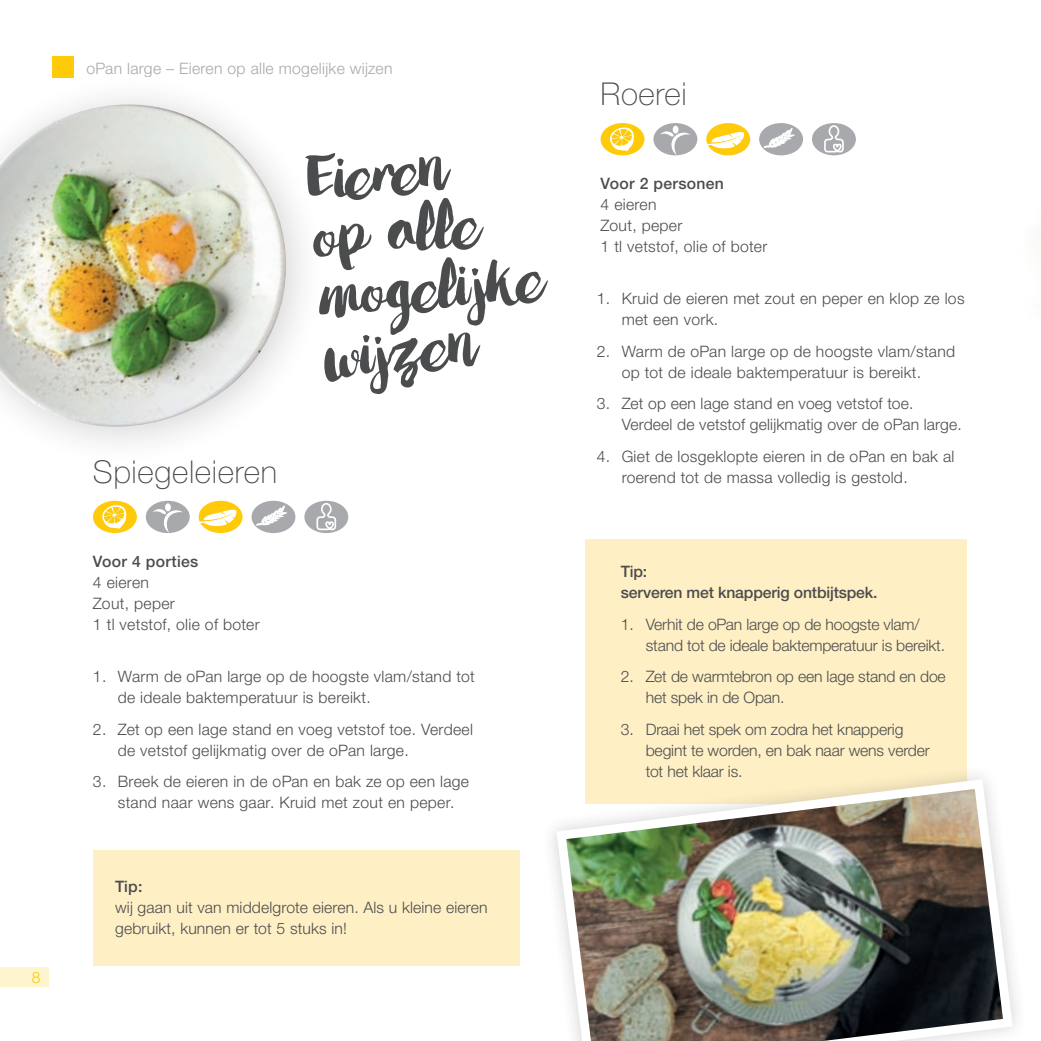
<style>
.page{position:relative;width:1041px;height:1041px;background:#fff}
.page>*{position:absolute;margin:0;border:0;box-sizing:border-box;transform-origin:0 0}
.t1{font:114.27px "Love Moment";color:#4b4c4d}
.t2{font:100 31.5px "Helvetica Neue LTW1 G";letter-spacing:.02em;color:#4b4c4d}
.t3{font:300 15.75px/21px "Helvetica Neue LTW1 G";letter-spacing:.02em;color:#4b4c4d}
.t4{font:300 15.75px/21px "Helvetica Neue LTW1 G";letter-spacing:-.01em;color:#4b4c4d}
.t5{font:500 15.75px/21px "Helvetica Neue LTW1 G";letter-spacing:-.01em;color:#4b4c4d}
.t6{font:300 15.75px "Helvetica Neue LTW1 G";letter-spacing:.02em;color:#a8a9ad}
.t7{font:500 15.75px "Helvetica Neue LTW1 G";letter-spacing:.02em;color:#4b4c4d}
.t8{font:300 15.75px "Helvetica Neue LTW1 G";color:#feca0a}
</style>
<div class="page">
<div style="left:0;top:967px;width:49px;height:20px;background:#fef4ce"></div>
<div style="left:52px;top:56px;width:22px;height:22px;background:#feca0a"></div>
<div style="left:586px;top:539px;width:381px;height:264px;background:#feefc5"></div>
<div style="left:93px;top:850px;width:427px;height:116px;background:#feefc5"></div>
<div style="left:146px;top:501px;width:44px;height:32px;background:#a8a9ad;border-radius:50%"></div>
<div style="left:165px;top:503px;width:6px;height:8px;background:#fff;border-radius:50%"></div>
<svg style="left:153px;top:508px;width:30px;height:25px"></svg>
<div style="left:251px;top:501px;width:44px;height:32px;background:#a8a9ad;border-radius:50%"></div>
<svg style="left:256px;top:505px;width:31px;height:20px"></svg>
<div style="left:304px;top:501px;width:44px;height:32px;background:#a8a9ad;border-radius:50%"></div>
<svg style="left:316px;top:502px;width:21px;height:29px"></svg>
<div style="left:93px;top:501px;width:44px;height:32px;background:#feca0a;border-radius:50%"></div>
<svg style="left:101px;top:504px;width:26px;height:26px"></svg>
<div style="left:199px;top:501px;width:44px;height:32px;background:#feca0a;border-radius:50%"></div>
<svg style="left:199px;top:509px;width:38px;height:18px"></svg>
<div style="left:653px;top:123px;width:44px;height:32px;background:#a8a9ad;border-radius:50%"></div>
<div style="left:673px;top:126px;width:5px;height:8px;background:#fff;border-radius:50%"></div>
<svg style="left:660px;top:130px;width:31px;height:25px"></svg>
<div style="left:759px;top:123px;width:44px;height:32px;background:#a8a9ad;border-radius:50%"></div>
<svg style="left:764px;top:128px;width:31px;height:20px"></svg>
<div style="left:812px;top:123px;width:44px;height:32px;background:#a8a9ad;border-radius:50%"></div>
<svg style="left:823px;top:124px;width:21px;height:30px"></svg>
<div style="left:600px;top:123px;width:44px;height:32px;background:#feca0a;border-radius:50%"></div>
<svg style="left:608px;top:127px;width:26px;height:25px"></svg>
<div style="left:706px;top:123px;width:44px;height:32px;background:#feca0a;border-radius:50%"></div>
<svg style="left:706px;top:131px;width:38px;height:19px"></svg>
<div style="left:0;top:73px;width:327px;height:395px;background:#fff"></div>
<img style="left:0;top:104px;width:303px;height:339px">
<div style="left:541px;top:764px;width:487px;height:277px;background:#231f20;opacity:.2"></div>
<img style="left:552px;top:774px;width:465px;height:267px">
<p class="t8" style="left:32px;top:968px;width:10px">8</p>
<p class="t6" style="left:86px;top:58px;width:308px">oPan large – Eieren op alle mogelijke wijzen</p>
<h2 class="t2" style="left:93px;top:453px;width:186px">Spiegeleieren</h2>
<p class="t7" style="left:93px;top:551px;width:107px">Voor 4 porties</p>
<p class="t3" style="left:93px;top:571px;width:168px">4 eieren<br>Zout, peper<br>1 tl vetstof, olie of boter</p>
<h1 class="t1" style="left:302px;top:116px;width:145px;rotate:-5deg">Eieren</h1>
<h1 class="t1" style="left:307px;top:175px;width:173px;rotate:-5deg">op alle</h1>
<h1 class="t1" style="left:312px;top:234px;width:232px;rotate:-5deg">mogelijke</h1>
<h1 class="t1" style="left:318px;top:293px;width:158px;rotate:-5deg">wijzen</h1>
<p class="t3" style="left:118px;top:666px;width:359px;text-indent:-25px">1. Warm de oPan large op de hoogste vlam/stand tot de ideale baktemperatuur is bereikt.</p>
<p class="t3" style="left:118px;top:718px;width:357px;text-indent:-25px">2. Zet op een lage stand en voeg vetstof toe. Verdeel de vetstof gelijkmatig over de oPan large.</p>
<p class="t3" style="left:118px;top:771px;width:353px;text-indent:-25px">3. Breek de eieren in de oPan en bak ze op een lage stand naar wens gaar. Kruid met zout en peper.</p>
<p class="t5" style="left:115px;top:876px;width:29px">Tip:</p>
<p class="t3" style="left:115px;top:897px;width:374px">wij gaan uit van middelgrote eieren. Als u kleine eieren gebruikt, kunnen er tot 5 stuks in!</p>
<h2 class="t2" style="left:600px;top:75px;width:88px">Roerei</h2>
<p class="t7" style="left:600px;top:173px;width:125px">Voor 2 personen</p>
<p class="t3" style="left:600px;top:193px;width:168px">4 eieren<br>Zout, peper<br>1 tl vetstof, olie of boter</p>
<p class="t3" style="left:622px;top:288px;width:344px;text-indent:-25px">1. Kruid de eieren met zout en peper en klop ze los met een vork.</p>
<p class="t3" style="left:597px;top:340px;width:360px;text-align:center">2. Warm de oPan large op de hoogste vlam/stand op tot de ideale baktemperatuur is bereikt.</p>
<p class="t3" style="left:622px;top:393px;width:342px;text-indent:-25px">3. Zet op een lage stand en voeg vetstof toe.<br>Verdeel de vetstof gelijkmatig over de oPan large.</p>
<p class="t3" style="left:622px;top:445px;width:334px;text-indent:-25px">4. Giet de losgeklopte eieren in de oPan en bak al roerend tot de massa volledig is gestold.</p>
<p class="t5" style="left:621px;top:561px;width:258px">Tip:<br>serveren met knapperig ontbijtspek.</p>
<p class="t4" style="left:646px;top:613px;width:301px;text-indent:-25px">1. Verhit de oPan large op de hoogste vlam/ stand tot de ideale baktemperatuur is bereikt.</p>
<p class="t4" style="left:646px;top:666px;width:301px;text-indent:-25px">2. Zet de warmtebron op een lage stand en doe het spek in de Opan.</p>
<p class="t4" style="left:646px;top:718px;width:286px;text-indent:-25px">3. Draai het spek om zodra het knapperig begint te worden, en bak naar wens verder tot het klaar is.</p>
</div>
